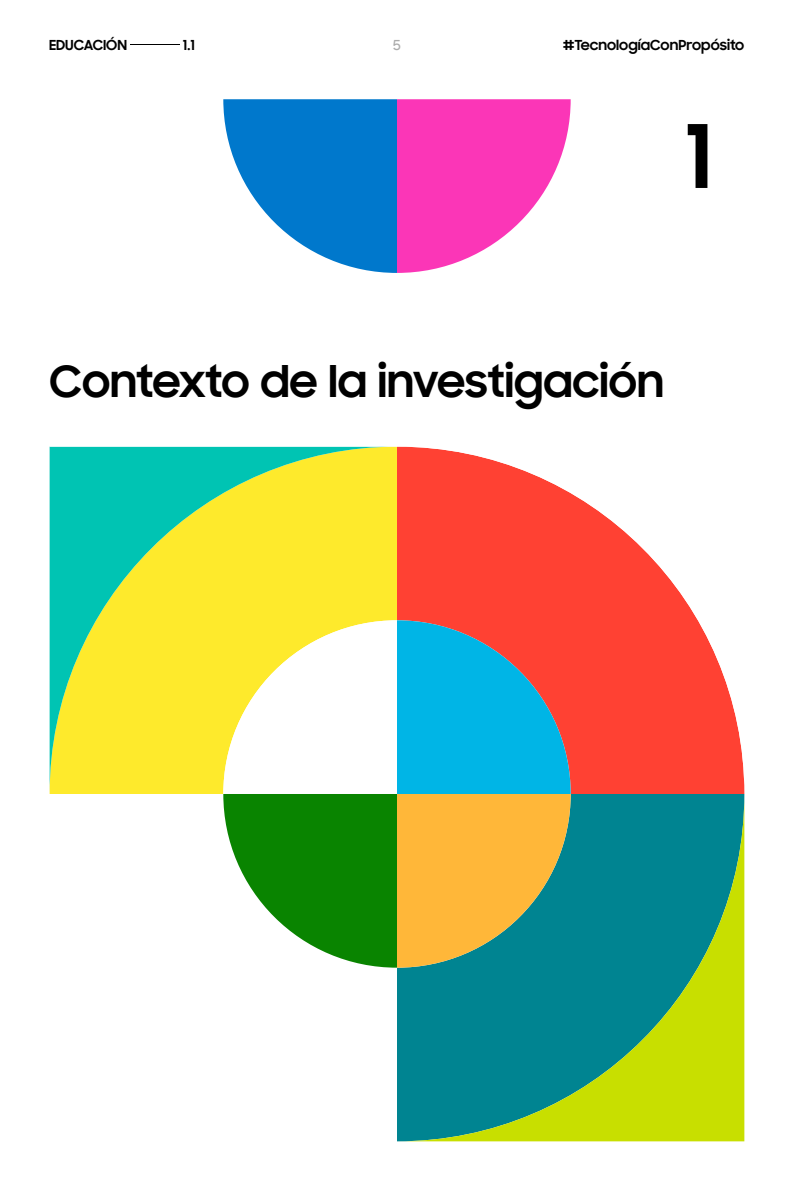
<style>
.page{position:relative;width:794px;height:1191px;background:#fff}
.page>*{position:absolute;margin:0;border:0;box-sizing:border-box;transform-origin:0 0}
.t1{font:700 87.5px "Samsung Sharp Sans";color:#000}
.t2{font:700 43.57px "Samsung Sharp Sans";color:#000}
.t3{font:700 14px "Samsung Sharp Sans";color:#000}
.t4{font:500 14px "Samsung Sharp Sans";color:#acacac}
</style>
<div class="page">
<hr style="left:131px;top:44px;width:49px;height:1px;background:#000">
<svg style="left:397px;top:446px;width:347px;height:348px;fill:#ff4133"></svg>
<svg style="left:50px;top:446px;width:347px;height:348px;background:#b5df53"></svg>
<svg style="left:223px;top:620px;width:347px;height:347px"></svg>
<svg style="left:397px;top:794px;width:347px;height:347px;background:#5ca160"></svg>
<svg style="left:223px;top:99px;width:174px;height:174px"></svg>
<svg style="left:397px;top:99px;width:174px;height:174px;fill:#fb36b7"></svg>
<p class="t3" style="left:49px;top:34px;width:79px">EDUCACIÓN</p>
<p class="t3" style="left:183px;top:34px;width:14px">1.1</p>
<p class="t4" style="left:393px;top:34px;width:10px">5</p>
<p class="t3" style="left:563px;top:34px;width:183px">#TecnologíaConPropósito</p>
<h1 class="t1" style="left:684px;top:92px;width:30px">1</h1>
<h2 class="t2" style="left:50px;top:349px;width:616px">Contexto de la investigación</h2>
</div>
